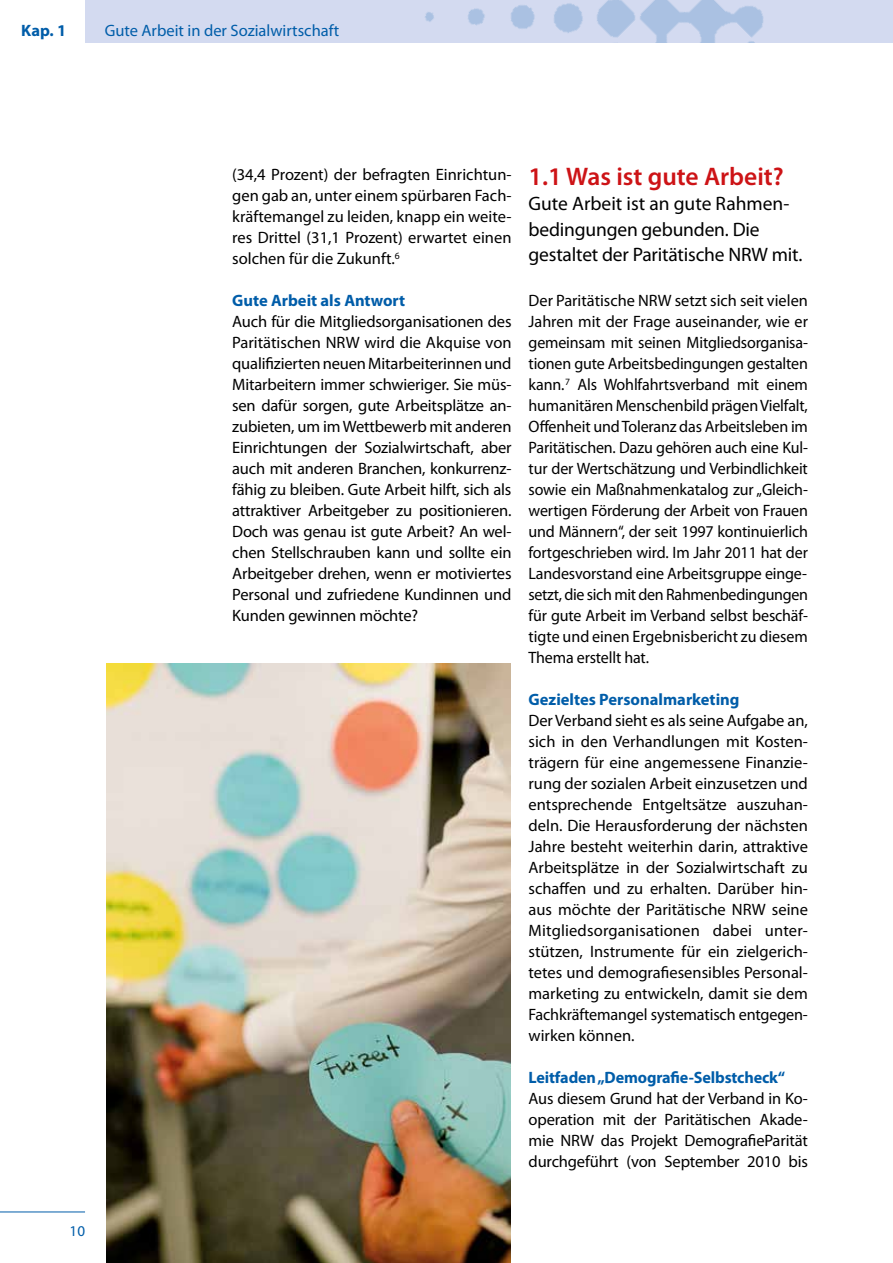
<style>
.page{position:relative;width:893px;height:1263px;background:#fff}
.page>*{position:absolute;margin:0;border:0;box-sizing:border-box;transform-origin:0 0}
.t1{font:600 25.5px "Myriad Pro";color:#cd1316}
.t2{font:19.5px/25.5px "Myriad Pro";letter-spacing:-.01em;color:#000}
.t3{font:16.5px/21px "Myriad Pro";letter-spacing:-.01em;color:#000;text-align:justify}
.t4{font:700 16.5px "Myriad Pro";letter-spacing:-.005em;color:#005da9}
.t5{font:16.5px "Myriad Pro";color:#005da9}
.t6{font:15px "Myriad Pro";color:#005da9}
</style>
<div class="page">
<hr style="left:0;top:1211px;width:85px;height:1px;background:#005da9">
<div style="left:85px;top:0;width:808px;height:43px;background:#d3daf0"></div>
<img style="left:425px;top:0;width:339px;height:43px">
<img style="left:106px;top:663px;width:404px;height:600px">
<p class="t4" style="left:21px;top:19px;width:46px">Kap. 1</p>
<p class="t5" style="left:105px;top:20px;width:236px">Gute Arbeit in der Sozialwirtschaft</p>
<p class="t6" style="left:70px;top:1222px;width:17px">10</p>
<p class="t3" style="left:232px;top:164px;width:281px">(34,4 Prozent) der befragten Einrichtun&shy;gen gab an, unter einem spürbaren Fach&shy;kräftemangel zu leiden, knapp ein weite&shy;res Drittel (31,1 Prozent) erwartet einen solchen für die Zukunft.<sup>6</sup></p>
<p class="t4" style="left:232px;top:290px;width:175px">Gute Arbeit als Antwort</p>
<p class="t3" style="left:232px;top:311px;width:281px">Auch für die Mitgliedsorganisationen des Paritätischen NRW wird die Akquise von qualifizierten neuen Mitarbeiterinnen und Mitarbeitern immer schwieriger. Sie müs&shy;sen dafür sorgen, gute Arbeitsplätze an&shy;zubieten, um im Wettbewerb mit anderen Einrichtungen der Sozialwirtschaft, aber auch mit anderen Branchen, konkurrenz&shy;fähig zu bleiben. Gute Arbeit hilft, sich als attraktiver Arbeitgeber zu positionieren.<br>Doch was genau ist gute Arbeit? An wel&shy;chen Stellschrauben kann und sollte ein Arbeitgeber drehen, wenn er motiviertes Personal und zufriedene Kundinnen und Kunden gewinnen möchte?</p>
<h1 class="t1" style="left:529px;top:160px;width:257px">1.1 Was ist gute Arbeit?</h1>
<p class="t2" style="left:529px;top:191px;width:274px">Gute Arbeit ist an gute Rahmen&shy;bedingungen gebunden. Die gestaltet der Paritätische NRW mit.</p>
<p class="t3" style="left:529px;top:290px;width:281px">Der Paritätische NRW setzt sich seit vielen Jahren mit der Frage auseinander, wie er gemeinsam mit seinen Mitgliedsorganisa&shy;tionen gute Arbeitsbedingungen gestalten kann. <sup>7</sup> Als Wohlfahrtsverband mit einem humanitären Menschenbild prägen Vielfalt, Offenheit und Toleranz das Arbeitsleben im Paritätischen. Dazu gehören auch eine Kul&shy;tur der Wertschätzung und Verbindlichkeit sowie ein Maßnahmenkatalog zur „Gleich&shy;wertigen Förderung der Arbeit von Frauen und Männern“, der seit 1997 kontinuierlich fortgeschrieben wird. Im Jahr 2011 hat der Landesvorstand eine Arbeitsgruppe einge&shy;setzt, die sich mit den Rahmenbedingungen für gute Arbeit im Verband selbst beschäf&shy;tigte und einen Ergebnisbericht zu diesem Thema erstellt hat.</p>
<p class="t4" style="left:529px;top:689px;width:212px">Gezieltes Personalmarketing</p>
<p class="t3" style="left:529px;top:710px;width:281px">Der Verband sieht es als seine Aufgabe an, sich in den Verhandlungen mit Kosten&shy;trägern für eine angemessene Finanzie&shy;rung der sozialen Arbeit einzusetzen und entsprechende Entgeltsätze auszuhan&shy;deln. Die Herausforderung der nächsten Jahre besteht weiterhin darin, attraktive Arbeitsplätze in der Sozialwirtschaft zu schaffen und zu erhalten. Darüber hin&shy;aus möchte der Paritätische NRW seine Mitgliedsorganisationen dabei unter&shy;stützen, Instrumente für ein zielgerich&shy;tetes und demografiesensibles Personal&shy;marketing zu entwickeln, damit sie dem Fachkräftemangel systematisch entgegen&shy;wirken können.</p>
<p class="t4" style="left:529px;top:1067px;width:258px">Leitfaden „Demografie-Selbstcheck“</p>
<p class="t3" style="left:529px;top:1088px;width:281px">Aus diesem Grund hat der Verband in Ko&shy;operation mit der Paritätischen Akade&shy;mie NRW das Projekt DemografieParität durchgeführt (von September 2010 bis</p>
</div>
